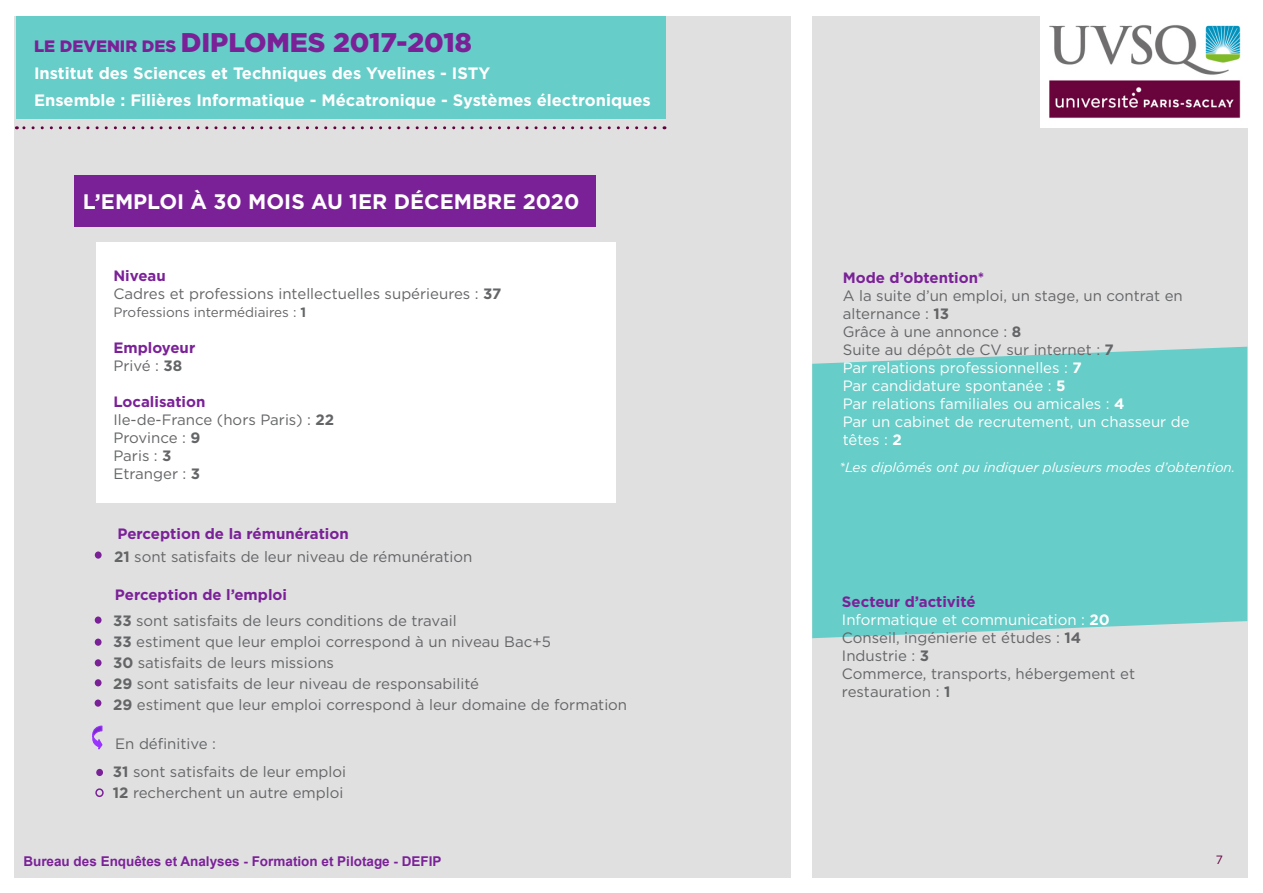
<style>
.page{position:relative;width:1263px;height:893px;background:#fff}
.page>*{position:absolute;margin:0;border:0;box-sizing:border-box;transform-origin:0 0}
.t1{font:900 27px "Gotham";color:#7b2198}
.t2{font:700 21px "Gotham";color:#fff}
.t3{font:700 16.5px "Gotham";color:#fff}
.t4{font:15px/18px "Gotham";color:#646567}
.t5{font:15px/18px "Gotham";color:#fff}
.t6{font:700 15px "Gotham";color:#7b2198}
.t7{font:700 13.5px "Arial";color:#7b2198}
.Légendes_graphiques{font:italic 13.5px "Gotham";color:#fff}
.t8{font:13.5px "Gotham";color:#646567}
.t9{font:12px "Gotham";color:#63003c}
.s1{font-size:16.5px}
.s2{font-weight:700}
</style>
<div class="page">
<div style="left:15px;top:16px;width:776px;height:861px;background:#e0e0e1"></div>
<div style="left:812px;top:16px;width:436px;height:861px;background:#e0e0e1"></div>
<img style="left:1041px;top:16px;width:207px;height:112px">
<div style="left:16px;top:17px;width:649px;height:102px;background:#66cdc8"></div>
<div style="left:812px;top:347px;width:435px;height:291px;background:#66cdc8"></div>
<div style="left:74px;top:175px;width:522px;height:51px;background:#7b2198"></div>
<div style="left:95px;top:551px;width:7px;height:8px;background:#7b2198;border-radius:50%"></div>
<div style="left:96px;top:243px;width:519px;height:260px;background:#fff"></div>
<svg style="left:92px;top:726px;width:11px;height:24px"></svg>
<div style="left:95px;top:616px;width:7px;height:8px;background:#7b2198;border-radius:50%"></div>
<div style="left:95px;top:639px;width:7px;height:7px;background:#7b2198;border-radius:50%"></div>
<div style="left:95px;top:659px;width:7px;height:7px;background:#7b2198;border-radius:50%"></div>
<div style="left:95px;top:679px;width:7px;height:7px;background:#7b2198;border-radius:50%"></div>
<div style="left:95px;top:699px;width:6px;height:8px;background:#7b2198;border-radius:50%"></div>
<div style="left:96px;top:769px;width:7px;height:7px;background:#7b2198;border-radius:50%"></div>
<div style="left:95px;top:788px;width:9px;height:9px;border:2px solid #7b2198;border-radius:50%"></div>
<svg style="left:16px;top:126px;width:639px;height:3px"></svg>
<p class="t1" style="left:34px;top:24px;width:439px"><span class="s1">LE DEVENIR DES</span> DIPLOMES 2017-2018</p>
<p class="t3" style="left:34px;top:62px;width:458px">Institut des Sciences et Techniques des Yvelines - ISTY</p>
<p class="t3" style="left:34px;top:89px;width:618px">Ensemble : Filières Informatique - Mécatronique - Systèmes électroniques</p>
<p class="t2" style="left:83px;top:188px;width:498px">L’EMPLOI À 30 MOIS AU 1ER DÉCEMBRE 2020</p>
<p class="t6" style="left:113px;top:266px;width:54px">Niveau</p>
<p class="t4" style="left:113px;top:285px;width:390px">Cadres et professions intellectuelles supérieures : <span class="s2">37</span></p>
<p class="t8" style="left:113px;top:304px;width:194px">Professions intermédiaires : <span class="s2">1</span></p>
<p class="t6" style="left:113px;top:338px;width:83px">Employeur</p>
<p class="t4" style="left:113px;top:357px;width:70px">Privé : <span class="s2">38</span></p>
<p class="t6" style="left:113px;top:392px;width:93px">Localisation</p>
<p class="t4" style="left:113px;top:411px;width:222px">Ile-de-France (hors Paris) : <span class="s2">22</span></p>
<p class="t4" style="left:113px;top:429px;width:88px">Province : <span class="s2">9</span></p>
<p class="t4" style="left:113px;top:447px;width:60px">Paris : <span class="s2">3</span></p>
<p class="t4" style="left:113px;top:465px;width:88px">Etranger : <span class="s2">3</span></p>
<p class="t6" style="left:117px;top:524px;width:233px">Perception de la rémunération</p>
<p class="t4" style="left:114px;top:548px;width:360px"><span class="s2">21</span> sont satisfaits de leur niveau de rémunération</p>
<p class="t6" style="left:843px;top:268px;width:143px">Mode d’obtention*</p>
<p class="t4" style="left:843px;top:286px;width:342px">A la suite d’un emploi, un stage, un contrat en alternance : <span class="s2">13</span></p>
<p class="t4" style="left:843px;top:322px;width:180px">Grâce à une annonce : <span class="s2">8</span></p>
<p class="t4" style="left:843px;top:340px;width:273px">Suite au dépôt de CV sur internet : <span class="s2">7</span></p>
<p class="t5" style="left:843px;top:358px;width:240px">Par relations professionnelles : <span class="s2">7</span></p>
<p class="t5" style="left:843px;top:376px;width:224px">Par candidature spontanée : <span class="s2">5</span></p>
<p class="t5" style="left:843px;top:394px;width:283px">Par relations familiales ou amicales : <span class="s2">4</span></p>
<p class="t5" style="left:843px;top:412px;width:348px">Par un cabinet de recrutement, un chasseur de têtes : <span class="s2">2</span></p>
<p class="Légendes_graphiques" style="left:839px;top:459px;width:398px">*Les diplômés ont pu indiquer plusieurs modes d’obtention.</p>
<p class="t6" style="left:115px;top:585px;width:174px">Perception de l’emploi</p>
<p class="t6" style="left:842px;top:591px;width:135px">Secteur d’activité</p>
<p class="t5" style="left:842px;top:610px;width:269px">Informatique et communication : <span class="s2">20</span></p>
<p class="t4" style="left:842px;top:628px;width:241px">Conseil, ingénierie et études : <span class="s2">14</span></p>
<p class="t4" style="left:842px;top:646px;width:89px">Industrie : <span class="s2">3</span></p>
<p class="t4" style="left:842px;top:664px;width:295px">Commerce, transports, hébergement et restauration : <span class="s2">1</span></p>
<p class="t4" style="left:113px;top:612px;width:345px"><span class="s2">33</span> sont satisfaits de leurs conditions de travail</p>
<p class="t4" style="left:113px;top:633px;width:439px"><span class="s2">33</span> estiment que leur emploi correspond à un niveau Bac+5</p>
<p class="t4" style="left:113px;top:654px;width:223px"><span class="s2">30</span> satisfaits de leurs missions</p>
<p class="t4" style="left:113px;top:675px;width:368px"><span class="s2">29</span> sont satisfaits de leur niveau de responsabilité</p>
<p class="t4" style="left:113px;top:696px;width:516px"><span class="s2">29</span> estiment que leur emploi correspond à leur domaine de formation</p>
<p class="t4" style="left:115px;top:734px;width:102px">En définitive :</p>
<p class="t4" style="left:113px;top:763px;width:235px"><span class="s2">31</span> sont satisfaits de leur emploi</p>
<p class="t4" style="left:113px;top:784px;width:232px"><span class="s2">12</span> recherchent un autre emploi</p>
<p class="t7" style="left:23px;top:852px;width:420px">Bureau des Enquêtes et Analyses - Formation et Pilotage - DEFIP</p>
<p class="t9" style="left:1216px;top:852px;width:9px">7</p>
</div>
